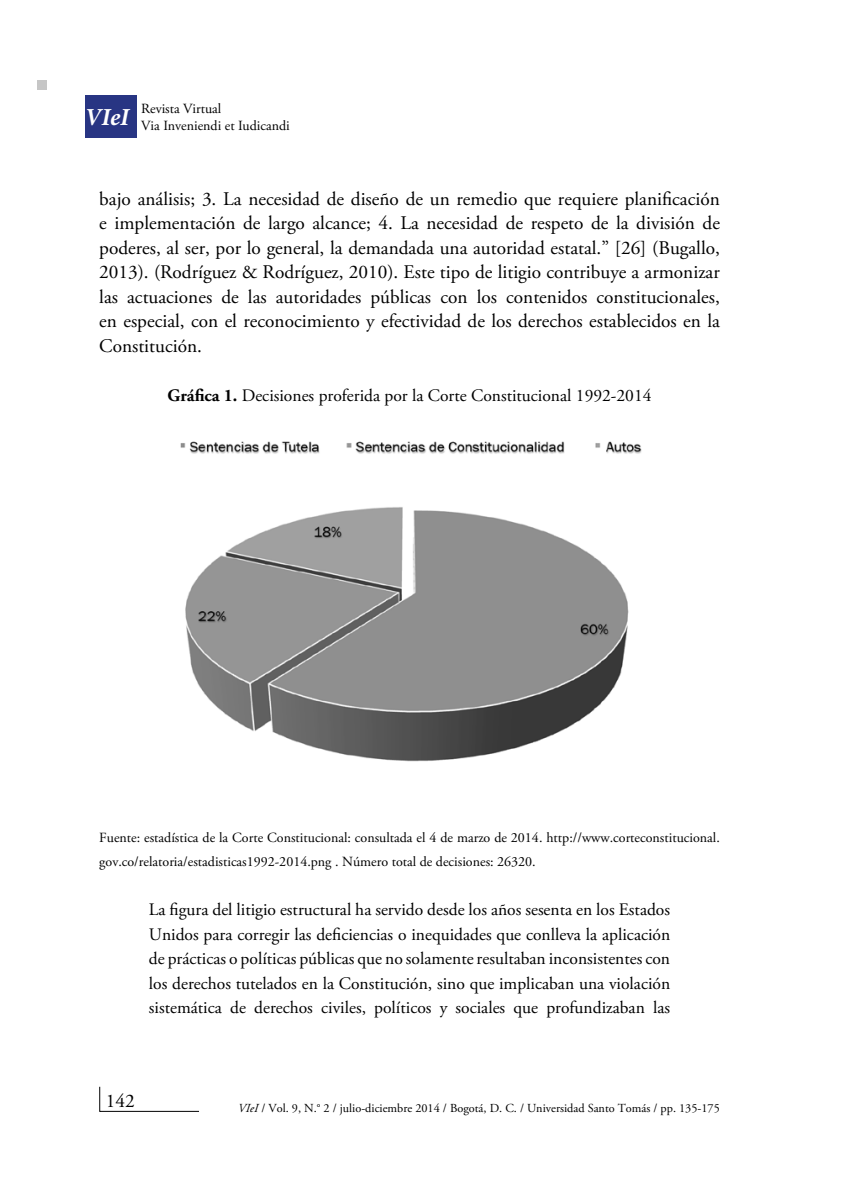
<style>
.page{position:relative;width:844px;height:1191px;background:#fff}
.page>*{position:absolute;margin:0;border:0;box-sizing:border-box;transform-origin:0 0}
.t1{font:19.25px/24.5px "Adobe Garamond Pro";color:#000;text-align:justify}
.t2{font:17.5px/24.5px "Adobe Garamond Pro";color:#000;text-align:justify}
.t3{font:14px/17.3px "Adobe Garamond Pro";color:#000}
.t4{font:12.25px "Adobe Garamond Pro";color:#000}
.s1{font-weight:700}
.s2{font-style:italic}
</style>
<div class="page">
<svg style="left:99px;top:1086px;width:100px;height:26px"></svg>
<div style="left:37px;top:81px;width:9px;height:9px;background:#c6c6c6"></div>
<div style="left:85px;top:95px;width:51px;height:43px;background:#283583"></div>
<img style="left:180px;top:441px;width:462px;height:321px">
<p class="t3" style="left:85px;top:100px;width:206px;text-indent:56px">Revista Virtual<br><sup>VIeI</sup> Via Inveniendi et Iudicandi</p>
<p class="t1" style="left:99px;top:187px;width:622px">bajo análisis; 3. La necesidad de diseño de un remedio que requiere planificación e implementación de largo alcance; 4. La necesidad de respeto de la división de poderes, al ser, por lo general, la demandada una autoridad estatal.” [26] (Bugallo, 2013). (Rodríguez &amp; Rodríguez, 2010). Este tipo de litigio contribuye a armonizar las actuaciones de las autoridades públicas con los contenidos constitucionales, en especial, con el reconocimiento y efectividad de los derechos establecidos en la Constitución.</p>
<p class="t2" style="left:167px;top:383px;width:485px"><span class="s1">Gráfica 1.</span> Decisiones proferida por la Corte Constitucional 1992-2014</p>
<p class="t3" style="left:99px;top:825px;width:622px;line-height:24.5px">Fuente: estadística de la Corte Constitucional: consultada el 4 de marzo de 2014. http://www.corteconstitucional. gov.co/relatoria/estadisticas1992-2014.png . Número total de decisiones: 26320.</p>
<p class="t2" style="left:149px;top:898px;width:522px">La figura del litigio estructural ha servido desde los años sesenta en los Estados Unidos para corregir las deficiencias o inequidades que conlleva la aplicación de prácticas o políticas públicas que no solamente resultaban inconsistentes con los derechos tutelados en la Constitución, sino que implicaban una violación sistemática de derechos civiles, políticos y sociales que profundizaban las</p>
<p class="t1" style="left:106px;top:1089px;width:30px">142</p>
<p class="t4" style="left:238px;top:1100px;width:483px"><span class="s2">VIeI</span> / Vol. 9, N.° 2 / julio-diciembre 2014 / Bogotá, D. C. / Universidad Santo Tomás / pp. 135-175</p>
</div>
